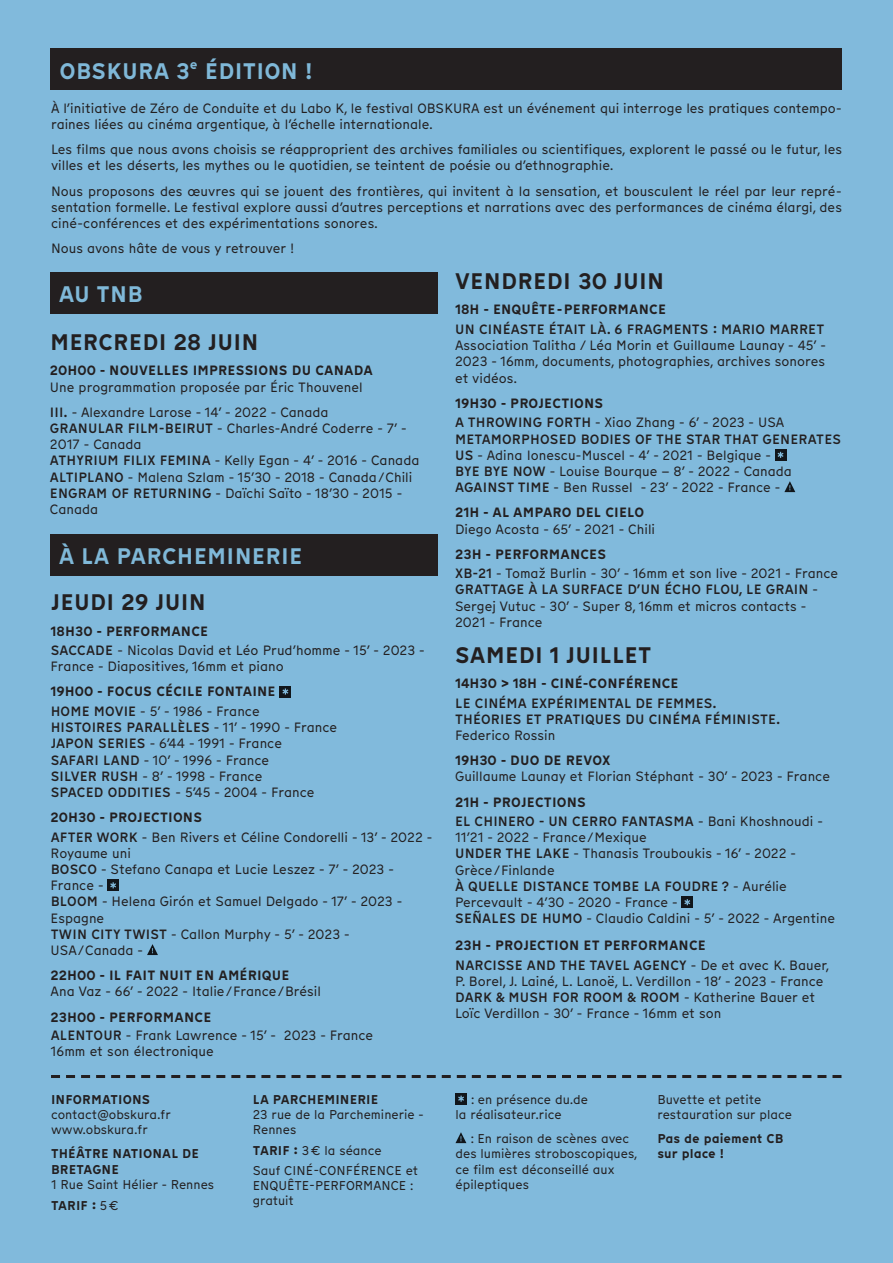
<style>
.page{position:relative;width:893px;height:1263px;background:#81badc}
.page>*{position:absolute;margin:0;border:0;box-sizing:border-box;transform-origin:0 0}
.t1{font:700 22.5px "Munken Sans";letter-spacing:.01em;color:#231f20}
.t2{font:700 22.5px "Munken Sans";letter-spacing:.01em;color:#7fb8d8}
.t3{font:13.5px/16.2px "Munken Sans";color:#231f20}
.t4{font:700 13.5px "Munken Sans";letter-spacing:.01em;color:#231f20}
.t5{font:500 13.5px/16.2px "Munken Sans";letter-spacing:.01em;color:#231f20}
.t6{font:700 13.05px "Munken Sans";color:#7fb8d8}
.t7{font:12.75px/15.3px "Munken Sans";color:#231f20}
.t8{font:700 12.75px/15.3px "Munken Sans";letter-spacing:.01em;color:#231f20}
.s1{font-weight:500}
.s2{font-weight:400}
.s3{font-weight:700}
</style>
<div class="page">
<div style="left:50px;top:272px;width:387px;height:41px;background:#231f20"></div>
<div style="left:51px;top:49px;width:791px;height:41px;background:#231f20"></div>
<div style="left:50px;top:534px;width:387px;height:41px;background:#231f20"></div>
<svg style="left:280px;top:686px;width:11px;height:11px"></svg>
<svg style="left:282px;top:688px;width:6px;height:6px"></svg>
<div style="left:108px;top:880px;width:11px;height:11px;background:#11161b"></div>
<svg style="left:110px;top:882px;width:6px;height:6px"></svg>
<svg style="left:147px;top:944px;width:11px;height:11px"></svg>
<svg style="left:775px;top:449px;width:11px;height:11px"></svg>
<svg style="left:778px;top:452px;width:5px;height:6px"></svg>
<svg style="left:784px;top:481px;width:11px;height:11px"></svg>
<div style="left:682px;top:896px;width:11px;height:12px;background:#11161b"></div>
<svg style="left:684px;top:899px;width:6px;height:6px"></svg>
<svg style="left:51px;top:1075px;width:791px;height:3px"></svg>
<div style="left:455px;top:1093px;width:12px;height:11px;background:#11161b"></div>
<svg style="left:458px;top:1095px;width:6px;height:7px"></svg>
<svg style="left:455px;top:1132px;width:11px;height:11px"></svg>
<p class="t2" style="left:60px;top:55px;width:132px">OBSKURA 3</p>
<p class="t6" style="left:190px;top:54px;width:9px">e</p>
<p class="t2" style="left:205px;top:55px;width:109px">ÉDITION !</p>
<p class="t3" style="left:51px;top:99px;width:792px">À l’initiative de Zéro de Conduite et du Labo K, le festival OBSKURA est un événement qui interroge les pratiques contempo&shy;raines liées au cinéma argentique, à l’échelle internationale.</p>
<p class="t3" style="left:51px;top:141px;width:792px">Les films que nous avons choisis se réapproprient des archives familiales ou scientifiques, explorent le passé ou le futur, les villes et les déserts, les mythes ou le quotidien, se teintent de poésie ou d’ethnographie.</p>
<p class="t3" style="left:51px;top:182px;width:792px;text-align:justify">Nous proposons des œuvres qui se jouent des frontières, qui invitent à la sensation, et bousculent le réel par leur repré&shy;sentation formelle. Le festival explore aussi d’autres perceptions et narrations avec des performances de cinéma élargi, des ciné-conférences et des expérimentations sonores.</p>
<p class="t3" style="left:51px;top:240px;width:245px">Nous avons hâte de vous y retrouver !</p>
<p class="t2" style="left:59px;top:278px;width:85px">AU TNB</p>
<p class="t1" style="left:455px;top:265px;width:211px">VENDREDI 30 JUIN</p>
<p class="t4" style="left:455px;top:300px;width:212px">18H - ENQUÊTE-PERFORMANCE</p>
<p class="t5" style="left:455px;top:320px;width:371px">UN CINÉASTE ÉTAIT LÀ. 6 FRAGMENTS : MARIO MARRET</p>
<p class="t3" style="left:455px;top:337px;width:373px;text-align:justify">Association Talitha / Léa Morin et Guillaume Launay - 45’ - 2023 - 16mm, documents, photographies, archives sonores et vidéos.</p>
<p class="t4" style="left:455px;top:393px;width:150px">19H30 - PROJECTIONS</p>
<p class="t3" style="left:455px;top:414px;width:331px"><span class="s1">A THROWING FORTH</span> - Xiao Zhang - 6’ - 2023 - USA</p>
<p class="t5" style="left:455px;top:430px;width:387px">METAMORPHOSED BODIES OF THE STAR THAT GENERATES<br>US <span class="s2">- Adina Ionescu-Muscel - 4’ - 2021 - Belgique -</span></p>
<p class="t3" style="left:455px;top:462px;width:338px"><span class="s1">BYE BYE NOW</span> - Louise Bourque – 8’ - 2022 - Canada</p>
<p class="t3" style="left:455px;top:479px;width:327px"><span class="s1">AGAINST TIME</span> - Ben Russel - 23’ - 2022 - France -</p>
<p class="t4" style="left:455px;top:503px;width:191px">21H - AL AMPARO DEL CIELO</p>
<p class="t3" style="left:455px;top:520px;width:201px">Diego Acosta - 65’ - 2021 - Chili</p>
<p class="t4" style="left:455px;top:544px;width:153px">23H - PERFORMANCES</p>
<p class="t3" style="left:455px;top:565px;width:384px"><span class="s1">XB-21</span> - Tomaž Burlin - 30’ - 16mm et son live - 2021 - France</p>
<p class="t3" style="left:455px;top:581px;width:365px"><span class="s1">GRATTAGE À LA SURFACE D’UN ÉCHO FLOU, LE GRAIN</span> -<br>Sergej Vutuc - 30’ - Super 8, 16mm et micros contacts -<br>2021 - France</p>
<p class="t1" style="left:455px;top:638px;width:198px">SAMEDI 1 JUILLET</p>
<p class="t4" style="left:455px;top:673px;width:225px">14H30 &gt; 18H - CINÉ-CONFÉRENCE</p>
<p class="t5" style="left:455px;top:694px;width:263px">LE CINÉMA EXPÉRIMENTAL DE FEMMES.</p>
<p class="t5" style="left:455px;top:710px;width:327px">THÉORIES ET PRATIQUES DU CINÉMA FÉMINISTE.</p>
<p class="t3" style="left:455px;top:726px;width:102px">Federico Rossin</p>
<p class="t4" style="left:455px;top:750px;width:157px">19H30 - DUO DE REVOX</p>
<p class="t3" style="left:455px;top:768px;width:376px">Guillaume Launay et Florian Stéphant - 30’ - 2023 - France</p>
<p class="t4" style="left:455px;top:792px;width:132px">21H - PROJECTIONS</p>
<p class="t3" style="left:455px;top:813px;width:370px"><span class="s1">EL CHINERO - UN CERRO FANTASMA</span> - Bani Khoshnoudi -<br>11’21 - 2022 - France/Mexique</p>
<p class="t3" style="left:455px;top:845px;width:343px"><span class="s1">UNDER THE LAKE</span> - Thanasis Trouboukis - 16’ - 2022 -<br>Grèce/Finlande</p>
<p class="t5" style="left:455px;top:877px;width:333px">À QUELLE DISTANCE TOMBE LA FOUDRE ? <span class="s2">- Aurélie</span></p>
<p class="t3" style="left:455px;top:894px;width:224px">Percevault - 4’30 - 2020 - France -</p>
<p class="t3" style="left:455px;top:910px;width:381px"><span class="s1">SEÑALES DE HUMO</span> - Claudio Caldini - 5’ - 2022 - Argentine</p>
<p class="t4" style="left:455px;top:936px;width:252px">23H - PROJECTION ET PERFORMANCE</p>
<p class="t3" style="left:455px;top:956px;width:376px"><span class="s1">NARCISSE AND THE TAVEL AGENCY</span> - De et avec K. Bauer,<br>P. Borel, J. Lainé, L. Lanoë, L. Verdillon - 18’ - 2023 - France</p>
<p class="t3" style="left:455px;top:989px;width:362px"><span class="s1">DARK &amp; MUSH FOR ROOM &amp; ROOM</span> - Katherine Bauer et<br>Loïc Verdillon - 30’ - France - 16mm et son</p>
<p class="t1" style="left:50px;top:326px;width:210px">MERCREDI 28 JUIN</p>
<p class="t4" style="left:50px;top:361px;width:324px">20H00 - NOUVELLES IMPRESSIONS DU CANADA</p>
<p class="t3" style="left:50px;top:378px;width:314px">Une programmation proposée par Éric Thouvenel</p>
<p class="t3" style="left:50px;top:403px;width:280px"><span class="s1">III.</span> - Alexandre Larose - 14’ - 2022 - Canada</p>
<p class="t3" style="left:50px;top:420px;width:359px"><span class="s1">GRANULAR FILM-BEIRUT</span> - Charles-André Coderre - 7’ -<br>2017 - Canada</p>
<p class="t3" style="left:50px;top:452px;width:371px"><span class="s1">ATHYRIUM FILIX FEMINA</span> - Kelly Egan - 4’ - 2016 - Canada</p>
<p class="t3" style="left:50px;top:468px;width:364px"><span class="s1">ALTIPLANO</span> - Malena Szlam - 15’30 - 2018 - Canada/Chili</p>
<p class="t3" style="left:50px;top:484px;width:354px"><span class="s1">ENGRAM OF RETURNING</span> - Daïchi Saïto - 18’30 - 2015 -<br>Canada</p>
<p class="t2" style="left:59px;top:540px;width:245px">À LA PARCHEMINERIE</p>
<p class="t1" style="left:51px;top:586px;width:157px">JEUDI 29 JUIN</p>
<p class="t4" style="left:51px;top:621px;width:159px">18H30 - PERFORMANCE</p>
<p class="t3" style="left:51px;top:642px;width:376px"><span class="s1">SACCADE</span> - Nicolas David et Léo Prud’homme - 15’ - 2023 -<br>France - Diapositives, 16mm et piano</p>
<p class="t4" style="left:51px;top:682px;width:226px">19H00 - FOCUS CÉCILE FONTAINE</p>
<p class="t3" style="left:51px;top:702px;width:211px"><span class="s1">HOME MOVIE</span> - 5’ - 1986 - France</p>
<p class="t5" style="left:51px;top:719px;width:288px">HISTOIRES PARALLÈLES <span class="s2">- 11’ - 1990 - France</span></p>
<p class="t3" style="left:51px;top:735px;width:233px"><span class="s1">JAPON SERIES</span> - 6’44 - 1991 - France</p>
<p class="t3" style="left:51px;top:751px;width:220px"><span class="s1">SAFARI LAND</span> - 10’ - 1996 - France</p>
<p class="t3" style="left:51px;top:767px;width:213px"><span class="s1">SILVER RUSH</span> - 8’ - 1998 - France</p>
<p class="t3" style="left:51px;top:783px;width:265px"><span class="s1">SPACED ODDITIES</span> - 5’45 - 2004 - France</p>
<p class="t4" style="left:51px;top:807px;width:153px">20H30 - PROJECTIONS</p>
<p class="t3" style="left:51px;top:828px;width:384px"><span class="s1">AFTER WORK</span> - Ben Rivers et Céline Condorelli - 13’ - 2022 -<br>Royaume uni</p>
<p class="t3" style="left:51px;top:861px;width:345px"><span class="s1">BOSCO</span> - Stefano Canapa et Lucie Leszez - 7’ - 2023 -<br>France -</p>
<p class="t3" style="left:51px;top:893px;width:353px"><span class="s1">BLOOM</span> - Helena Girón et Samuel Delgado - 17’ - 2023 -<br>Espagne</p>
<p class="t3" style="left:51px;top:925px;width:301px"><span class="s1">TWIN CITY TWIST</span> - Callon Murphy - 5’ - 2023 -</p>
<p class="t3" style="left:51px;top:942px;width:94px">USA/Canada -</p>
<p class="t4" style="left:51px;top:966px;width:240px">22H00 - IL FAIT NUIT EN AMÉRIQUE</p>
<p class="t3" style="left:51px;top:983px;width:272px">Ana Vaz - 66’ - 2022 - Italie/France/Brésil</p>
<p class="t4" style="left:51px;top:1007px;width:162px">23H00 - PERFORMANCE</p>
<p class="t3" style="left:51px;top:1026px;width:324px"><span class="s1">ALENTOUR</span> - Frank Lawrence - 15’ - 2023 - France</p>
<p class="t3" style="left:51px;top:1042px;width:165px">16mm et son électronique</p>
<p class="t8" style="left:51px;top:1091px;width:101px">INFORMATIONS</p>
<p class="t7" style="left:51px;top:1106px;width:121px">contact@obskura.fr</p>
<p class="t7" style="left:51px;top:1121px;width:98px">www.obskura.fr</p>
<p class="t8" style="left:51px;top:1145px;width:149px">THÉÂTRE NATIONAL DE<br>BRETAGNE</p>
<p class="t7" style="left:51px;top:1176px;width:165px">1 Rue Saint Hélier - Rennes</p>
<p class="t8" style="left:51px;top:1197px;width:69px">TARIF : <span class="s2">5€</span></p>
<p class="t8" style="left:253px;top:1091px;width:127px">LA PARCHEMINERIE</p>
<p class="t7" style="left:253px;top:1106px;width:173px">23 rue de la Parcheminerie -<br>Rennes</p>
<p class="t7" style="left:253px;top:1142px;width:130px"><span class="s3">TARIF :</span> 3€ la séance</p>
<p class="t7" style="left:253px;top:1162px;width:167px">Sauf CINÉ-CONFÉRENCE et</p>
<p class="t7" style="left:253px;top:1177px;width:163px">ENQUÊTE-PERFORMANCE : gratuit</p>
<p class="t7" style="left:471px;top:1091px;width:119px">: en présence du.de</p>
<p class="t7" style="left:455px;top:1106px;width:108px">la réalisateur.rice</p>
<p class="t7" style="left:455px;top:1130px;width:184px;text-indent:15px">: En raison de scènes avec des lumières stroboscopiques, ce film est déconseillé aux épileptiques</p>
<p class="t7" style="left:657px;top:1091px;width:105px">Buvette et petite</p>
<p class="t7" style="left:657px;top:1106px;width:136px">restauration sur place</p>
<p class="t8" style="left:657px;top:1130px;width:128px">Pas de paiement CB</p>
<p class="t8" style="left:657px;top:1145px;width:68px">sur place !</p>
</div>
